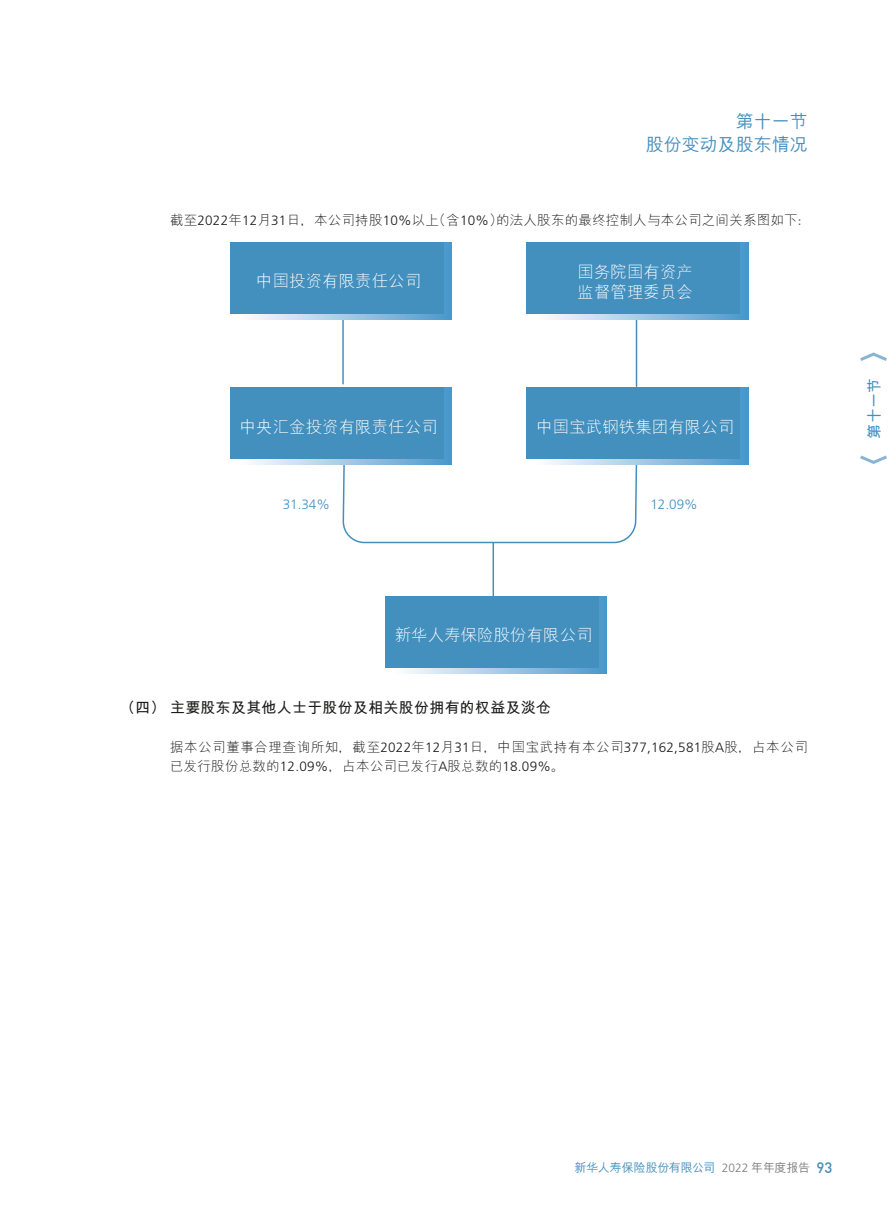
<style>
.page{position:relative;width:893px;height:1212px;background:#fff}
.page>*{position:absolute;margin:0;border:0;box-sizing:border-box;transform-origin:0 0}
.t1{font:500 18px "M Hei PRC";color:#438fbe}
.t2{font:16.5px/19.8px "M Hei HKS Light E Ten B5 H";color:#fff}
.t3{font:700 15px "M Hei PRC";letter-spacing:.015em;color:#1c1c1b}
.t4{font:700 15px "M Hei PRC";color:#438fbe}
.t5{font:300 13.5px/19.5px "M Hei PRC";letter-spacing:.04em;color:#1c1c1b}
.t6{font:300 13.5px "M Hei PRC";letter-spacing:.015em;color:#1c1c1b}
.t7{font:300 13.5px "Frutiger LT Std";color:#438fbe}
.t8{font:500 12px "M Hei HKS";letter-spacing:-.02em;color:#438fbe}
.s1{font-family:"Frutiger LT Std"}
.s2{font-family:"Frutiger LT Std";font-weight:300;color:#7c7b7b}
.s3{color:#7c7b7b}
.s4{font-family:"DIN";font-size:15px}
</style>
<div class="page">
<hr style="left:492px;top:542px;width:2px;height:58px;background:#438fbe">
<svg style="left:343px;top:458px;width:295px;height:86px"></svg>
<hr style="left:342px;top:315px;width:2px;height:69px;background:#438fbe">
<hr style="left:636px;top:315px;width:1px;height:71px;background:#438fbe">
<div style="left:238px;top:243px;width:214px;height:77px;background:linear-gradient(to right,#fffefe,#4d98cc)"></div>
<div style="left:230px;top:243px;width:213px;height:71px;background:#438fbe"></div>
<svg style="left:548px;top:243px;width:200px;height:77px;background:#82b6da"></svg>
<div style="left:526px;top:243px;width:213px;height:71px;background:#438fbe"></div>
<div style="left:238px;top:387px;width:214px;height:77px;background:linear-gradient(to right,#fffefe,#4d98cc)"></div>
<div style="left:230px;top:387px;width:213px;height:71px;background:#438fbe"></div>
<svg style="left:535px;top:387px;width:213px;height:77px;background:#7cb3d7"></svg>
<div style="left:526px;top:387px;width:213px;height:71px;background:#438fbe"></div>
<div style="left:393px;top:596px;width:214px;height:77px;background:linear-gradient(to right,#fffefe,#4d98cc)"></div>
<div style="left:385px;top:596px;width:213px;height:71px;background:#438fbe"></div>
<svg style="left:860px;top:352px;width:27px;height:9px"></svg>
<svg style="left:860px;top:455px;width:27px;height:9px"></svg>
<h1 class="t1" style="left:736px;top:113px;width:73px">第十一节</h1>
<h1 class="t1" style="left:646px;top:135px;width:163px">股份变动及股东情况</h1>
<p class="t6" style="left:170px;top:213px;width:643px">截至<span class="s1">2022</span>年<span class="s1">12</span>月<span class="s1">31</span>日，本公司持股<span class="s1">10%</span>以上（含<span class="s1">10%</span>）的法人股东的最终控制人与本公司之间关系图如下：</p>
<p class="t2" style="left:256px;top:270px;width:167px">中國投資有限責任公司</p>
<p class="t2" style="left:578px;top:261px;width:117px">國務院國有資產監督管理委員會</p>
<p class="t2" style="left:240px;top:417px;width:200px">中央匯金投資有限責任公司</p>
<p class="t2" style="left:536px;top:417px;width:199px">中國寶武鋼鐵集團有限公司</p>
<p class="t7" style="left:283px;top:497px;width:49px">31.34%</p>
<p class="t7" style="left:650px;top:497px;width:49px">12.09%</p>
<p class="t2" style="left:395px;top:624px;width:199px">新華人壽保險股份有限公司</p>
<p class="t3" style="left:120px;top:699px;width:433px">（四）主要股东及其他人士于股份及相关股份拥有的权益及淡仓</p>
<p class="t5" style="left:170px;top:736px;width:639px">据本公司董事合理查询所知，截至<span class="s1">2022</span>年<span class="s1">12</span>月<span class="s1">31</span>日，中国宝武持有本公司<span class="s1">377,162,581</span>股<span class="s1">A</span>股，占本公司已发行股份总数的<span class="s1">12.09%</span>，占本公司已发行<span class="s1">A</span>股总数的<span class="s1">18.09%</span>。</p>
<p class="t4" style="left:867px;top:439px;width:63px;rotate:-90deg">第十一节</p>
<p class="t8" style="left:574px;top:1158px;width:260px">新华人寿保险股份有限公司 <span class="s2">2022</span> <span class="s3">年年度報告</span> <span class="s4">93</span></p>
</div>
